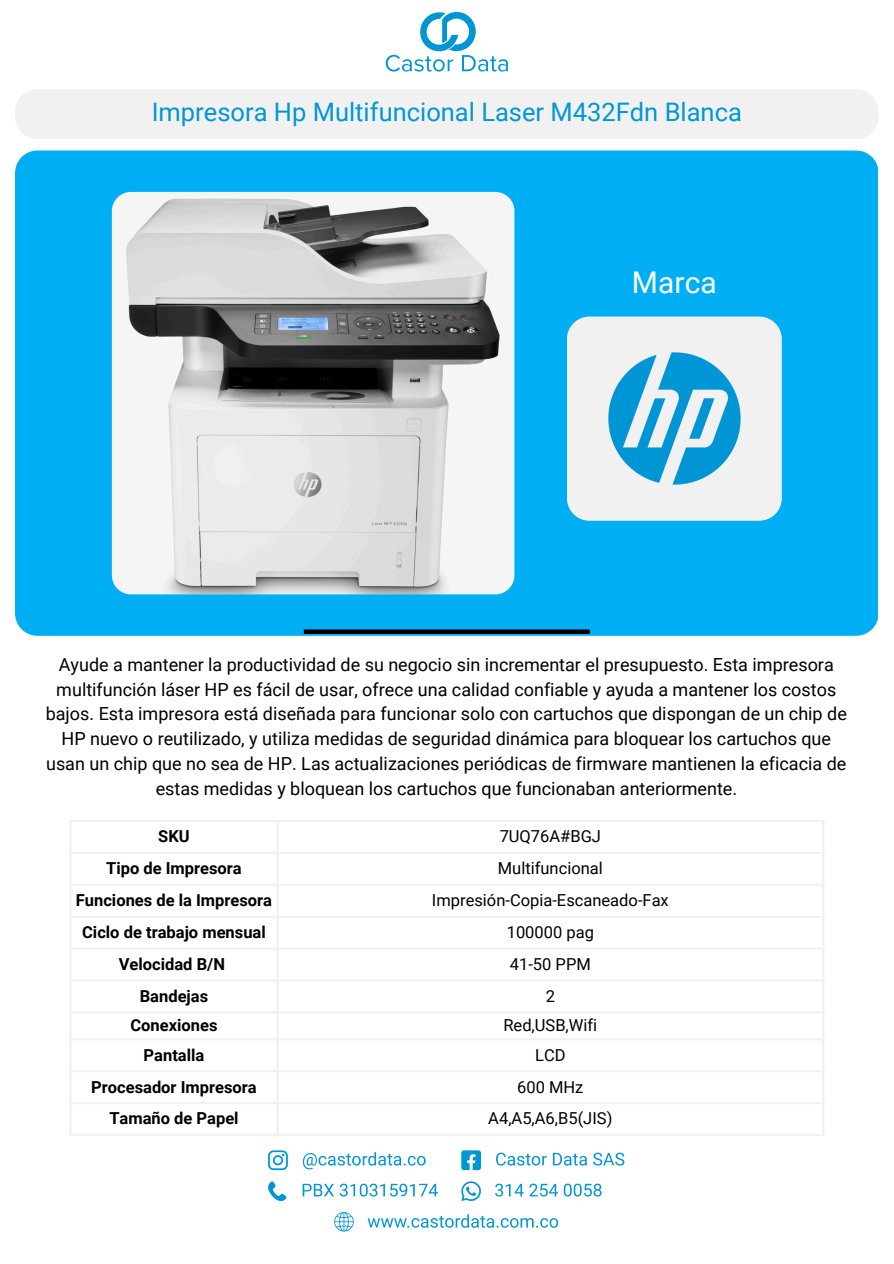
<style>
.page{position:relative;width:894px;height:1264px;background:#fff}
.page>*{position:absolute;margin:0;border:0;box-sizing:border-box;transform-origin:0 0}
.t1{font:30px "Roboto";color:#fff}
.t2{font:25.5px "Roboto";color:#0097d5}
.t3{font:18px/24.8px "Roboto";color:#000;text-align:center}
.t4{font:700 16.5px "Roboto";color:#000}
.t5{font:16.5px "Roboto";color:#000}
</style>
<div class="page">
<hr style="left:69px;top:822px;width:3px;height:311px;background:#f1f1f1">
<hr style="left:276px;top:822px;width:2px;height:311px;background:#f1f1f1">
<hr style="left:821px;top:822px;width:3px;height:311px;background:#f1f1f1">
<hr style="left:69px;top:820px;width:755px;height:2px;background:#f1f1f1">
<hr style="left:69px;top:851px;width:755px;height:3px;background:#f1f1f1">
<hr style="left:69px;top:883px;width:755px;height:2px;background:#f1f1f1">
<hr style="left:69px;top:915px;width:755px;height:2px;background:#f1f1f1">
<hr style="left:69px;top:947px;width:755px;height:2px;background:#f1f1f1">
<hr style="left:69px;top:979px;width:755px;height:2px;background:#f1f1f1">
<hr style="left:69px;top:1011px;width:755px;height:2px;background:#f1f1f1">
<hr style="left:69px;top:1038px;width:755px;height:2px;background:#f1f1f1">
<hr style="left:69px;top:1070px;width:755px;height:2px;background:#f1f1f1">
<hr style="left:69px;top:1101px;width:755px;height:3px;background:#f1f1f1">
<hr style="left:69px;top:1133px;width:755px;height:2px;background:#f1f1f1">
<div style="left:15px;top:150px;width:862px;height:485px;background:#00aef4;border-radius:22px"></div>
<img style="left:112px;top:192px;width:402px;height:402px">
<div style="left:15px;top:89px;width:863px;height:50px;background:#f1f1f1;border-radius:22px"></div>
<div style="left:566px;top:316px;width:215px;height:205px;background:#f1f1f1;border-radius:22px"></div>
<svg style="left:385px;top:12px;width:122px;height:60px"></svg>
<svg style="left:268px;top:1150px;width:20px;height:20px"></svg>
<svg style="left:303px;top:1152px;width:122px;height:17px"></svg>
<svg style="left:496px;top:1152px;width:50px;height:13px"></svg>
<svg style="left:552px;top:1152px;width:35px;height:13px"></svg>
<svg style="left:593px;top:1152px;width:31px;height:13px"></svg>
<svg style="left:461px;top:1150px;width:20px;height:20px"></svg>
<svg style="left:302px;top:1183px;width:136px;height:13px"></svg>
<svg style="left:268px;top:1181px;width:18px;height:20px"></svg>
<svg style="left:495px;top:1183px;width:28px;height:13px"></svg>
<svg style="left:529px;top:1183px;width:72px;height:13px"></svg>
<svg style="left:461px;top:1181px;width:20px;height:20px"></svg>
<svg style="left:367px;top:1214px;width:191px;height:13px"></svg>
<svg style="left:334px;top:1212px;width:19px;height:19px"></svg>
<img style="left:608px;top:352px;width:133px;height:133px">
<div style="left:304px;top:629px;width:285px;height:5px;background:#000"></div>
<p class="t2" style="left:152px;top:97px;width:591px">Impresora Hp Multifuncional Laser M432Fdn Blanca</p>
<p class="t1" style="left:631px;top:265px;width:86px">Marca</p>
<p class="t3" style="left:46px;top:652px;width:802px">Ayude a mantener la productividad de su negocio sin incrementar el presupuesto. Esta impresora multifunción láser HP es fácil de usar, ofrece una calidad confiable y ayuda a mantener los costos bajos. Esta impresora está diseñada para funcionar solo con cartuchos que dispongan de un chip de HP nuevo o reutilizado, y utiliza medidas de seguridad dinámica para bloquear los cartuchos que usan un chip que no sea de HP. Las actualizaciones periódicas de firmware mantienen la eficacia de estas medidas y bloquean los cartuchos que funcionaban anteriormente.</p>
<p class="t4" style="left:158px;top:827px;width:33px">SKU</p>
<h2 class="t5" style="left:499px;top:827px;width:103px">7UQ76A#BGJ</h2>
<p class="t4" style="left:106px;top:859px;width:137px">Tipo de Impresora</p>
<h1 class="t5" style="left:497px;top:859px;width:106px">Multifuncional</h1>
<p class="t4" style="left:76px;top:890px;width:198px">Funciones de la Impresora</p>
<p class="t5" style="left:432px;top:890px;width:238px">Impresión-Copia-Escaneado-Fax</p>
<p class="t4" style="left:82px;top:922px;width:185px">Ciclo de trabajo mensual</p>
<p class="t5" style="left:506px;top:922px;width:89px">100000 pag</p>
<p class="t4" style="left:119px;top:954px;width:108px">Velocidad B/N</p>
<p class="t5" style="left:509px;top:954px;width:82px">41-50 PPM</p>
<p class="t4" style="left:140px;top:986px;width:70px">Bandejas</p>
<p class="t5" style="left:545px;top:986px;width:11px">2</p>
<p class="t4" style="left:130px;top:1016px;width:88px">Conexiones</p>
<p class="t5" style="left:503px;top:1016px;width:95px">Red,USB,Wifi</p>
<p class="t4" style="left:143px;top:1045px;width:62px">Pantalla</p>
<p class="t5" style="left:535px;top:1045px;width:32px">LCD</p>
<p class="t4" style="left:91px;top:1077px;width:167px">Procesador Impresora</p>
<p class="t5" style="left:517px;top:1077px;width:68px">600 MHz</p>
<p class="t4" style="left:109px;top:1109px;width:131px">Tamaño de Papel</p>
<p class="t5" style="left:488px;top:1109px;width:125px">A4,A5,A6,B5(JIS)</p>
</div>
